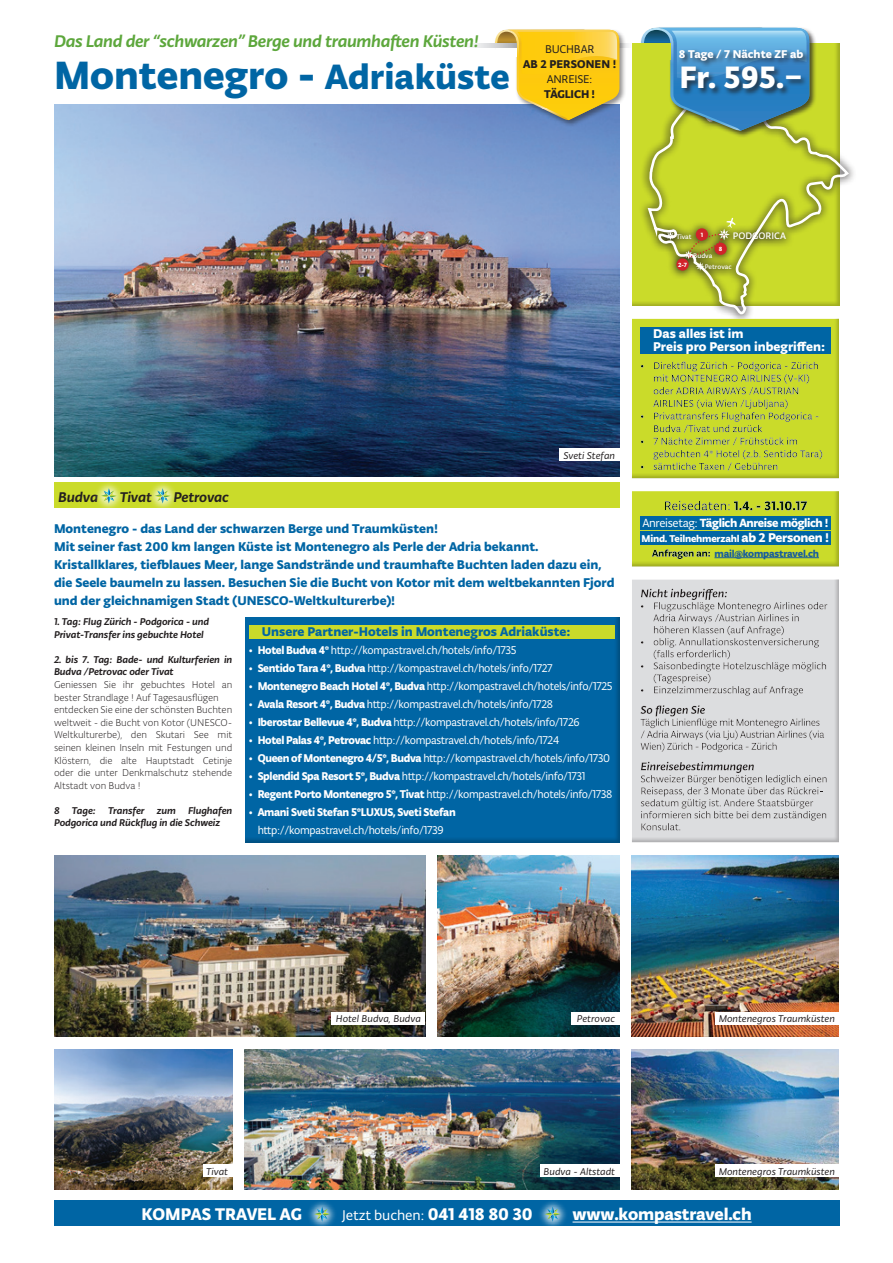
<style>
.page{position:relative;width:893px;height:1263px;background:#fff}
.page>*{position:absolute;margin:0;border:0;box-sizing:border-box;transform-origin:0 0}
.t1{font:700 42px "Typonine Sans Pro";color:#0065a4}
.t2{font:700 33px "Typonine Sans Pro";color:#fff}
.t3{font:italic 500 18px "Typonine Sans Pro";letter-spacing:-.02em;color:#5da73c}
.t4{font:700 18px "Typonine Sans Pro";letter-spacing:-.01em;color:#fff}
.t5{font:15px "Typonine Sans Pro";letter-spacing:-.01em;color:#fff}
.t6{font:italic 500 15px "Typonine Sans Pro";letter-spacing:-.01em;color:#231f20}
.t7{font:700 13.5px/18px "Typonine Sans Pro";color:#0065a4}
.t8{font:700 13.5px/13.5px "Typonine Sans Pro";color:#fff}
.t9{font:700 12.6px "Typonine Sans Pro";letter-spacing:-.03em;color:#fff}
.t10{font:12px "Typonine Sans Pro Normal";letter-spacing:-.03em;color:#fff;scale:.95 1}
.t11{font:700 12px "Typonine Sans Pro";letter-spacing:-.03em;color:#fff;scale:.95 1}
.t12{font:700 12px "Typonine Sans Pro";color:#fff}
.t13{font:12px "Typonine Sans Pro";letter-spacing:-.02em;color:#231f20}
.t14{font:700 12px "Typonine Sans Pro";letter-spacing:.01em;color:#231f20}
.t15{font:700 12px "Typonine Sans Pro";letter-spacing:-.01em;color:#231f20}
.t16{font:300 10.5px/12.6px "Typonine Sans Pro";letter-spacing:-.01em;color:#231f20}
.t17{font:italic 500 10.5px/12.6px "Typonine Sans Pro";letter-spacing:-.01em;color:#231f20}
.t18{font:italic 10.5px "Typonine Sans Pro Normal";color:#231f20}
.t19{font:700 10.5px/15px "Typonine Sans Pro";letter-spacing:-.02em;color:#175d9e}
.t20{font:10.05px "Typonine Sans Pro Text";color:#fff}
.t21{font:7.05px "Typonine Sans Pro Text";color:#fff}
.t22{font:700 6.45px "Typonine Sans Pro";color:#fff}
.s1{font-size:45px}
.s2{font-size:37.5px}
.s3{font-family:"Typonine Sans Pro";font-weight:700}
.s4{font-weight:400}
.s5{color:#fff}
.s6{font-size:13.5px;color:#fff}
.s7{font-weight:700;font-size:18px}
</style>
<div class="page">
<div style="left:629px;top:43px;width:210px;height:266px;background:#231f20;opacity:.25"></div>
<svg style="left:639px;top:70px;width:215px;height:249px"></svg>
<svg style="left:645px;top:77px;width:205px;height:242px;background:#c9d64d"></svg>
<svg style="left:666px;top:231px;width:9px;height:9px"></svg>
<div style="left:676px;top:258px;width:13px;height:13px;background:#d1232a;border-radius:50%"></div>
<img style="left:54px;top:104px;width:565px;height:372px">
<img style="left:54px;top:1049px;width:178px;height:140px">
<img style="left:438px;top:855px;width:181px;height:182px">
<img style="left:632px;top:855px;width:207px;height:182px">
<img style="left:632px;top:1049px;width:207px;height:140px">
<img style="left:245px;top:1049px;width:374px;height:140px">
<img style="left:54px;top:855px;width:371px;height:182px">
<div style="left:629px;top:578px;width:213px;height:265px;background:#231f20;opacity:.25"></div>
<div style="left:629px;top:319px;width:216px;height:160px;background:#231f20;opacity:.25"></div>
<div style="left:238px;top:617px;width:389px;height:226px;background:#231f20;opacity:.25"></div>
<div style="left:629px;top:491px;width:219px;height:78px;background:#231f20;opacity:.25"></div>
<div style="left:332px;top:1012px;width:93px;height:12px;background:#fff"></div>
<div style="left:715px;top:1164px;width:124px;height:13px;background:#fff"></div>
<div style="left:715px;top:1012px;width:124px;height:12px;background:#fff"></div>
<div style="left:559px;top:448px;width:60px;height:13px;background:#fff"></div>
<div style="left:540px;top:1164px;width:79px;height:13px;background:#fff"></div>
<div style="left:571px;top:1012px;width:48px;height:12px;background:#fff"></div>
<div style="left:203px;top:1164px;width:29px;height:13px;background:#fff"></div>
<div style="left:639px;top:26px;width:178px;height:112px;background:#231f20;opacity:.75"></div>
<svg style="left:641px;top:28px;width:168px;height:103px;background:#77ac92"></svg>
<div style="left:632px;top:44px;width:38px;height:16px;background:#cadb2a"></div>
<div style="left:678px;top:48px;width:133px;height:48px;background:#231f20;opacity:.75"></div>
<div style="left:54px;top:1201px;width:785px;height:25px;background:#0065a4"></div>
<hr style="left:573px;top:1221px;width:179px;height:1px;background:#fff">
<div style="left:306px;top:1198px;width:32px;height:32px;background:#fff;opacity:.75"></div>
<svg style="left:314px;top:1206px;width:16px;height:16px"></svg>
<div style="left:536px;top:1198px;width:33px;height:32px;background:#fff;opacity:.75"></div>
<svg style="left:545px;top:1206px;width:15px;height:16px"></svg>
<svg style="left:684px;top:218px;width:51px;height:53px;background:#aaa034"></svg>
<hr style="left:570px;top:44px;width:62px;height:4px;background:#f8f8f9">
<div style="left:493px;top:28px;width:134px;height:99px;background:#231f20;opacity:.5"></div>
<svg style="left:495px;top:30px;width:124px;height:90px;background:#e5c548"></svg>
<div style="left:496px;top:45px;width:21px;height:12px;background:#fff"></div>
<svg style="left:471px;top:44px;width:46px;height:4px"></svg>
<div style="left:54px;top:482px;width:565px;height:26px;background:#cadb2a"></div>
<div style="left:93px;top:480px;width:32px;height:32px;background:#fff;opacity:.75"></div>
<svg style="left:101px;top:488px;width:16px;height:15px"></svg>
<div style="left:146px;top:480px;width:33px;height:32px;background:#fff;opacity:.75"></div>
<svg style="left:155px;top:488px;width:15px;height:15px"></svg>
<h3 class="t3" style="left:54px;top:30px;width:426px">Das Land der “schwarzen” Berge und traumhaften Küsten!</h3>
<h1 class="t1" style="left:54px;top:50px;width:457px">Montenegro <span class="s1">-</span> <span class="s2">Adriaküste</span></h1>
<p class="t13" style="left:545px;top:42px;width:51px">BUCHBAR</p>
<p class="t14" style="left:523px;top:57px;width:95px">AB 2 PERSONEN !</p>
<p class="t13" style="left:547px;top:72px;width:47px">ANREISE:</p>
<p class="t15" style="left:544px;top:87px;width:52px">TÄGLICH !</p>
<p class="t12" style="left:679px;top:47px;width:126px">8 Tage / 7 Nächte ZF ab</p>
<h2 class="t2" style="left:680px;top:57px;width:124px">Fr. 595.–</h2>
<p class="t22" style="left:701px;top:231px;width:4px">1</p>
<p class="t20" style="left:733px;top:230px;width:55px">PODGORICA</p>
<p class="t22" style="left:719px;top:245px;width:5px">8</p>
<p class="t21" style="left:676px;top:232px;width:17px">Tivat</p>
<p class="t21" style="left:693px;top:251px;width:21px">Budva</p>
<p class="t22" style="left:678px;top:261px;width:11px">2-7</p>
<p class="t21" style="left:705px;top:262px;width:28px">Petrovac</p>
<p class="t8" style="left:653px;top:326px;width:174px">Das alles ist im<br>Preis pro Person inbegriffen:</p>
<p class="t6" style="left:58px;top:488px;width:41px">Budva</p>
<p class="t6" style="left:120px;top:488px;width:34px">Tivat</p>
<p class="t6" style="left:173px;top:488px;width:57px">Petrovac</p>
<p class="t18" style="left:563px;top:449px;width:53px">Sveti Stefan</p>
<p class="t7" style="left:54px;top:519px;width:562px">Montenegro - das Land der schwarzen Berge und Traumküsten!<br>Mit seiner fast 200 km langen Küste ist Montenegro als Perle der Adria bekannt.<br>Kristallklares, tiefblaues Meer, lange Sandstrände und traumhafte Buchten laden dazu ein, die Seele baumeln zu lassen. Besuchen Sie die Bucht von Kotor mit dem weltbekannten Fjord und der gleichnamigen Stadt (UNESCO-Weltkulturerbe)!</p>
<p class="t17" style="left:54px;top:615px;width:157px">1. Tag: Flug Zürich - Podgorica - und<br>Privat-Transfer ins gebuchte Hotel</p>
<p class="t17" style="left:54px;top:653px;width:180px">2. bis 7. Tag: Bade- und Kulturferien in<br>Budva /Petrovac oder Tivat</p>
<p class="t16" style="left:54px;top:678px;width:180px">Geniessen Sie ihr gebuchtes Hotel an bester Strandlage ! Auf Tagesausflügen entdecken Sie eine der schönsten Buchten weltweit - die Bucht von Kotor (UNESCO-Weltkulturerbe), den Skutari See mit seinen kleinen Inseln mit Festungen und Klöstern, die alte Hauptstadt Cetinje oder die unter Denkmalschutz stehende Altstadt von Budva !</p>
<p class="t17" style="left:54px;top:804px;width:180px">8 Tage: Transfer zum Flughafen<br>Podgorica und Rückflug in die Schweiz</p>
<p class="t7" style="left:262px;top:622px;width:310px">Unsere Partner-Hotels in Montenegros Adriaküste:</p>
<p class="t10" style="left:249px;top:643px;width:283px"><span class="s3">• Hotel Budva 4*</span> http://kompastravel.ch/hotels/info/1735</p>
<p class="t10" style="left:249px;top:661px;width:321px"><span class="s3">• Sentido Tara 4*, Budva</span> http://kompastravel.ch/hotels/info/1727</p>
<p class="t10" style="left:249px;top:679px;width:384px"><span class="s3">• Montenegro Beach Hotel 4*, Budva</span> http://kompastravel.ch/hotels/info/1725</p>
<p class="t10" style="left:249px;top:697px;width:321px"><span class="s3">• Avala Resort 4*, Budva</span> http://kompastravel.ch/hotels/info/1728</p>
<p class="t10" style="left:249px;top:715px;width:349px"><span class="s3">• Iberostar Bellevue 4*, Budva</span> http://kompastravel.ch/hotels/info/1726</p>
<p class="t10" style="left:249px;top:733px;width:328px"><span class="s3">• Hotel Palas 4*, Petrovac</span> http://kompastravel.ch/hotels/info/1724</p>
<p class="t10" style="left:249px;top:751px;width:381px"><span class="s3">• Queen of Montenegro 4/5*, Budva</span> http://kompastravel.ch/hotels/info/1730</p>
<p class="t10" style="left:249px;top:769px;width:355px"><span class="s3">• Splendid Spa Resort 5*, Budva</span> http://kompastravel.ch/hotels/info/1731</p>
<p class="t10" style="left:249px;top:787px;width:384px"><span class="s3">• Regent Porto Montenegro 5*, Tivat</span> http://kompastravel.ch/hotels/info/1738</p>
<p class="t11" style="left:249px;top:804px;width:219px">• Amani Sveti Stefan 5*LUXUS, Sveti Stefan</p>
<p class="t10" style="left:258px;top:823px;width:197px">http://kompastravel.ch/hotels/info/1739</p>
<p class="t9" style="left:642px;top:515px;width:188px"><span class="s4">Anreisetag:</span> Täglich Anreise möglich !</p>
<p class="t19" style="left:714px;top:531px;width:116px;text-indent:-73px"><span class="s5">Mind. Teilnehmerzahl</span> <span class="s6">ab 2 Personen ! </span>mail@kompastravel.ch</p>
<p class="t18" style="left:206px;top:1165px;width:23px">Tivat</p>
<p class="t18" style="left:336px;top:1012px;width:86px">Hotel Budva, Budva</p>
<p class="t18" style="left:577px;top:1012px;width:40px">Petrovac</p>
<p class="t18" style="left:544px;top:1165px;width:73px">Budva - Altstadt</p>
<p class="t18" style="left:719px;top:1012px;width:118px">Montenegros Traumküsten</p>
<p class="t18" style="left:719px;top:1165px;width:118px">Montenegros Traumküsten</p>
<h3 class="t4" style="left:142px;top:1203px;width:162px">KOMPAS TRAVEL AG</h3>
<p class="t5" style="left:342px;top:1206px;width:192px">Jetzt buchen: <span class="s7">041 418 80 30</span></p>
<h3 class="t4" style="left:573px;top:1203px;width:181px">www.kompastravel.ch</h3>
</div>
